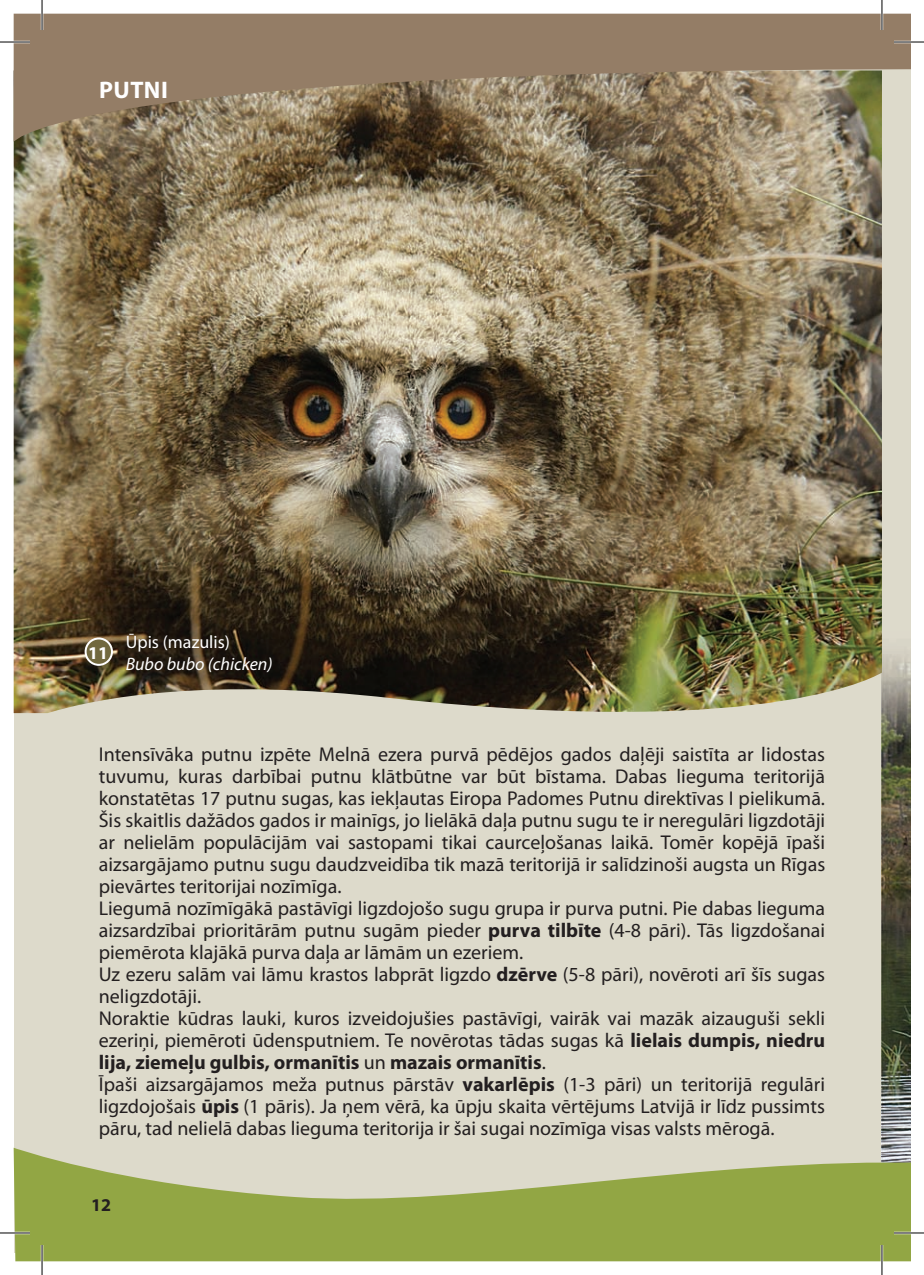
<style>
.page{position:relative;width:924px;height:1275px;background:#fff}
.page>*{position:absolute;margin:0;border:0;box-sizing:border-box;transform-origin:0 0}
.t1{font:700 24px "Myriad Pro";letter-spacing:.02em;color:#fff}
.t2{font:20px/22px "Myriad Pro";color:#231f20}
.t3{font:italic 18px "Myriad Pro";color:#fff}
.t4{font:18px "Myriad Pro";color:#fff}
.t5{font:700 18px "Myriad Pro";color:#231f20}
.t6{font:700 18px "Myriad Pro";color:#fff}
.s1{font-weight:700}
</style>
<div class="page">
<div style="left:14px;top:14px;width:895px;height:1238px;background:#dddacb"></div>
<img style="left:881px;top:632px;width:28px;height:515px">
<img style="left:14px;top:142px;width:867px;height:571px">
<svg style="left:14px;top:14px;width:895px;height:128px;background:#917d65"></svg>
<svg style="left:14px;top:1147px;width:895px;height:114px;fill:#92a644"></svg>
<div style="left:86px;top:638px;width:26px;height:27px;background:#71683e;border-radius:50%"></div>
<div style="left:85px;top:637px;width:28px;height:29px;border:2px solid #fff;border-radius:50%"></div>
<hr style="left:0;top:41px;width:30px;height:2px;background:#fff">
<hr style="left:893px;top:41px;width:30px;height:2px;background:#fff">
<hr style="left:0;top:1231px;width:30px;height:3px;background:#fff">
<hr style="left:893px;top:1231px;width:30px;height:3px;background:#fff">
<hr style="left:41px;top:0;width:2px;height:30px;background:#fff">
<hr style="left:41px;top:1245px;width:2px;height:30px;background:#fff">
<hr style="left:880px;top:0;width:2px;height:30px;background:#fff">
<hr style="left:880px;top:1245px;width:2px;height:30px;background:#fff">
<hr style="left:0;top:42px;width:30px;height:1px;background:#000">
<hr style="left:893px;top:42px;width:30px;height:1px;background:#000">
<hr style="left:0;top:1232px;width:30px;height:1px;background:#000">
<hr style="left:893px;top:1232px;width:30px;height:1px;background:#000">
<hr style="left:42px;top:0;width:1px;height:30px;background:#000">
<hr style="left:42px;top:1245px;width:1px;height:30px;background:#000">
<hr style="left:881px;top:0;width:1px;height:30px;background:#000">
<hr style="left:881px;top:1245px;width:1px;height:30px;background:#000">
<p class="t1" style="left:99px;top:75px;width:70px">PUTNI</p>
<p class="t6" style="left:88px;top:641px;width:21px">11</p>
<p class="t4" style="left:126px;top:630px;width:106px">Ūpis (mazulis)</p>
<p class="t3" style="left:126px;top:652px;width:148px">Bubo bubo (chicken)</p>
<p class="t2" style="left:99px;top:743px;width:727px">Intensīvāka putnu izpēte Melnā ezera purvā pēdējos gados daļēji saistīta ar lidostas tuvumu, kuras darbībai putnu klātbūtne var būt bīstama. Dabas lieguma teritorijā konstatētas 17 putnu sugas, kas iekļautas Eiropa Padomes Putnu direktīvas I pielikumā.<br>Šis skaitlis dažādos gados ir mainīgs, jo lielākā daļa putnu sugu te ir neregulāri ligzdotāji ar nelielām populācijām vai sastopami tikai caurceļošanas laikā. Tomēr kopējā īpaši aizsargājamo putnu sugu daudzveidība tik mazā teritorijā ir salīdzinoši augsta un Rīgas pievārtes teritorijai nozīmīga.<br>Liegumā nozīmīgākā pastāvīgi ligzdojošo sugu grupa ir purva putni. Pie dabas lieguma aizsardzībai prioritārām putnu sugām pieder <span class="s1">purva tilbīte</span> (4-8 pāri). Tās ligzdošanai piemērota klajākā purva daļa ar lāmām un ezeriem.<br>Uz ezeru salām vai lāmu krastos labprāt ligzdo <span class="s1">dzērve</span> (5-8 pāri), novēroti arī šīs sugas neligzdotāji.<br>Noraktie kūdras lauki, kuros izveidojušies pastāvīgi, vairāk vai mazāk aizauguši sekli ezeriņi, piemēroti ūdensputniem. Te novērotas tādas sugas kā <span class="s1">lielais dumpis, niedru lija, ziemeļu gulbis, ormanītis</span> un <span class="s1">mazais ormanītis</span>.<br>Īpaši aizsargājamos meža putnus pārstāv <span class="s1">vakarlēpis</span> (1-3 pāri) un teritorijā regulāri ligzdojošais <span class="s1">ūpis</span> (1 pāris). Ja ņem vērā, ka ūpju skaita vērtējums Latvijā ir līdz pussimts pāru, tad nelielā dabas lieguma teritorija ir šai sugai nozīmīga visas valsts mērogā.</p>
<p class="t5" style="left:91px;top:1193px;width:21px">12</p>
</div>
